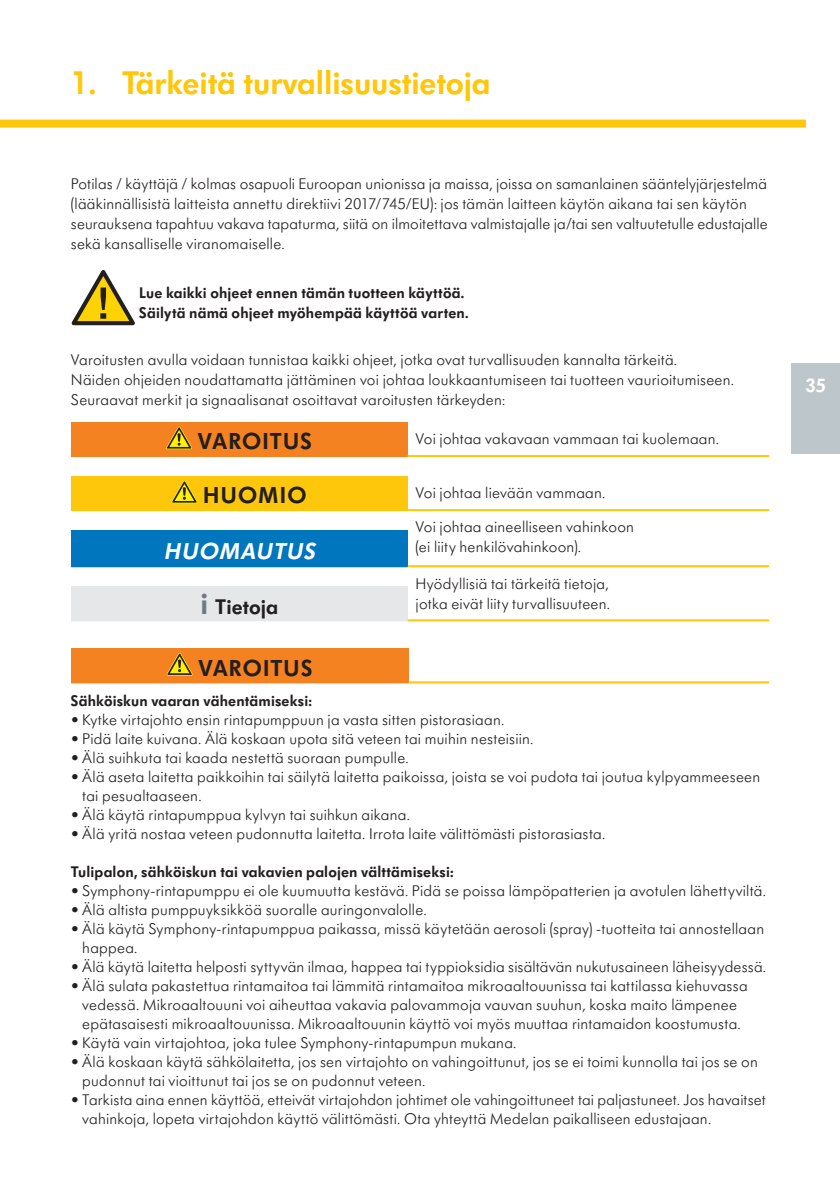
<style>
.page{position:relative;width:840px;height:1191px;background:#fff}
.page>*{position:absolute;margin:0;border:0;box-sizing:border-box;transform-origin:0 0}
.t1{font:600 34px "Futura SB Medela";color:#fec70c}
.t2{font:600 24px "Futura SB Medela";letter-spacing:.05em;color:#231f20}
.t3{font:italic 600 24px "Futura SB Medela";color:#fff}
.t4{font:600 22px "Futura SB Medela";color:#231f20}
.t5{font:600 20px "Futura SB Medela";color:#fff}
.t6{font:300 16px/20px "Futura SB Medela";letter-spacing:.015em;color:#231f20}
.t7{font:600 16px/20px "Futura SB Medela";letter-spacing:.01em;color:#231f20}
.s1{font-size:32px;color:#6b7a83}
</style>
<div class="page">
<div style="left:0;top:120px;width:805px;height:8px;background:#fec70c"></div>
<div style="left:791px;top:363px;width:48px;height:91px;background:#bcc6cb"></div>
<svg style="left:71px;top:270px;width:64px;height:56px"></svg>
<div style="left:71px;top:422px;width:336px;height:34px;background:#f58220"></div>
<div style="left:71px;top:476px;width:336px;height:34px;background:#fec70c"></div>
<div style="left:71px;top:530px;width:336px;height:36px;background:#0076be"></div>
<div style="left:71px;top:586px;width:336px;height:34px;background:#e6e7e9"></div>
<hr style="left:71px;top:455px;width:336px;height:2px;background:#f58220">
<hr style="left:407px;top:455px;width:361px;height:2px;background:#fec70c">
<hr style="left:71px;top:509px;width:336px;height:2px;background:#fec70c">
<hr style="left:407px;top:509px;width:361px;height:2px;background:#fec70c">
<hr style="left:407px;top:565px;width:361px;height:2px;background:#fec70c">
<hr style="left:407px;top:619px;width:361px;height:2px;background:#fec70c">
<hr style="left:71px;top:565px;width:336px;height:2px;background:#0076be">
<hr style="left:71px;top:619px;width:336px;height:2px;background:#e6e7e9">
<svg style="left:166px;top:426px;width:26px;height:23px"></svg>
<svg style="left:171px;top:480px;width:26px;height:23px"></svg>
<div style="left:71px;top:648px;width:337px;height:34px;background:#f58220"></div>
<hr style="left:71px;top:681px;width:337px;height:2px;background:#f58220">
<hr style="left:408px;top:681px;width:360px;height:2px;background:#fec70c">
<svg style="left:166px;top:653px;width:26px;height:22px"></svg>
<h1 class="t1" style="left:71px;top:62px;width:421px">1. Tärkeitä turvallisuustietoja</h1>
<p class="t6" style="left:71px;top:173px;width:698px">Potilas / käyttäjä / kolmas osapuoli Euroopan unionissa ja maissa, joissa on samanlainen sääntelyjärjestelmä (lääkinnällisistä laitteista annettu direktiivi 2017/745/EU): jos tämän laitteen käytön aikana tai sen käytön seurauksena tapahtuu vakava tapaturma, siitä on ilmoitettava valmistajalle ja/tai sen valtuutetulle edustajalle sekä kansalliselle viranomaiselle.</p>
<p class="t7" style="left:139px;top:282px;width:331px">Lue kaikki ohjeet ennen tämän tuotteen käyttöä.<br>Säilytä nämä ohjeet myöhempää käyttöä varten.</p>
<p class="t6" style="left:71px;top:349px;width:664px">Varoitusten avulla voidaan tunnistaa kaikki ohjeet, jotka ovat turvallisuuden kannalta tärkeitä.<br>Näiden ohjeiden noudattamatta jättäminen voi johtaa loukkaantumiseen tai tuotteen vaurioitumiseen.<br>Seuraavat merkit ja signaalisanat osoittavat varoitusten tärkeyden:</p>
<h2 class="t2" style="left:198px;top:427px;width:115px">VAROITUS</h2>
<p class="t6" style="left:415px;top:429px;width:305px">Voi johtaa vakavaan vammaan tai kuolemaan.</p>
<h2 class="t2" style="left:203px;top:481px;width:105px">HUOMIO</h2>
<p class="t6" style="left:415px;top:476px;width:220px;line-height:34px">Voi johtaa lievään vammaan.<br>Voi johtaa aineelliseen vahinkoon</p>
<h2 class="t3" style="left:164px;top:537px;width:158px">HUOMAUTUS</h2>
<p class="t6" style="left:415px;top:537px;width:167px">(ei liity henkilövahinkoon).</p>
<p class="t6" style="left:415px;top:573px;width:196px">Hyödyllisiä tai tärkeitä tietoja, jotka eivät liity turvallisuuteen.</p>
<h3 class="t4" style="left:200px;top:593px;width:79px"><span class="s1">i</span> Tietoja</h3>
<h2 class="t2" style="left:198px;top:653px;width:115px">VAROITUS</h2>
<p class="t7" style="left:71px;top:690px;width:242px">Sähköiskun vaaran vähentämiseksi:</p>
<p class="t6" style="left:71px;top:709px;width:434px">• Kytke virtajohto ensin rintapumppuun ja vasta sitten pistorasiaan.</p>
<p class="t6" style="left:71px;top:728px;width:464px">• Pidä laite kuivana. Älä koskaan upota sitä veteen tai muihin nesteisiin.</p>
<p class="t6" style="left:71px;top:747px;width:339px">• Älä suihkuta tai kaada nestettä suoraan pumpulle.</p>
<p class="t6" style="left:82px;top:767px;width:679px;line-height:19px;text-indent:-11px">• Älä aseta laitetta paikkoihin tai säilytä laitetta paikoissa, joista se voi pudota tai joutua kylpyammeeseen tai pesualtaaseen.</p>
<p class="t6" style="left:71px;top:804px;width:340px">• Älä käytä rintapumppua kylvyn tai suihkun aikana.</p>
<p class="t6" style="left:71px;top:823px;width:535px">• Älä yritä nostaa veteen pudonnutta laitetta. Irrota laite välittömästi pistorasiasta.</p>
<p class="t7" style="left:71px;top:861px;width:384px">Tulipalon, sähköiskun tai vakavien palojen välttämiseksi:</p>
<p class="t6" style="left:71px;top:880px;width:696px">• Symphony-rintapumppu ei ole kuumuutta kestävä. Pidä se poissa lämpöpatterien ja avotulen lähettyviltä.</p>
<p class="t6" style="left:71px;top:899px;width:357px">• Älä altista pumppuyksikköä suoralle auringonvalolle.</p>
<p class="t6" style="left:82px;top:918px;width:683px;line-height:19px;text-indent:-11px">• Älä käytä Symphony-rintapumppua paikassa, missä käytetään aerosoli (spray) -tuotteita tai annostellaan happea.</p>
<p class="t6" style="left:71px;top:956px;width:696px">• Älä käytä laitetta helposti syttyvän ilmaa, happea tai typpioksidia sisältävän nukutusaineen läheisyydessä.</p>
<p class="t6" style="left:71px;top:975px;width:678px;line-height:19px;text-align:center">• Älä sulata pakastettua rintamaitoa tai lämmitä rintamaitoa mikroaaltouunissa tai kattilassa kiehuvassa vedessä. Mikroaaltouuni voi aiheuttaa vakavia palovammoja vauvan suuhun, koska maito lämpenee epätasaisesti mikroaaltouunissa. Mikroaaltouunin käyttö voi myös muuttaa rintamaidon koostumusta.</p>
<p class="t6" style="left:71px;top:1032px;width:447px">• Käytä vain virtajohtoa, joka tulee Symphony-rintapumpun mukana.</p>
<p class="t6" style="left:82px;top:1051px;width:676px;line-height:19px;text-indent:-11px">• Älä koskaan käytä sähkölaitetta, jos sen virtajohto on vahingoittunut, jos se ei toimi kunnolla tai jos se on pudonnut tai vioittunut tai jos se on pudonnut veteen.</p>
<p class="t6" style="left:82px;top:1089px;width:684px;line-height:19px;text-indent:-11px">• Tarkista aina ennen käyttöä, etteivät virtajohdon johtimet ole vahingoittuneet tai paljastuneet. Jos havaitset vahinkoja, lopeta virtajohdon käyttö välittömästi. Ota yhteyttä Medelan paikalliseen edustajaan.</p>
<p class="t5" style="left:805px;top:374px;width:22px">35</p>
</div>
